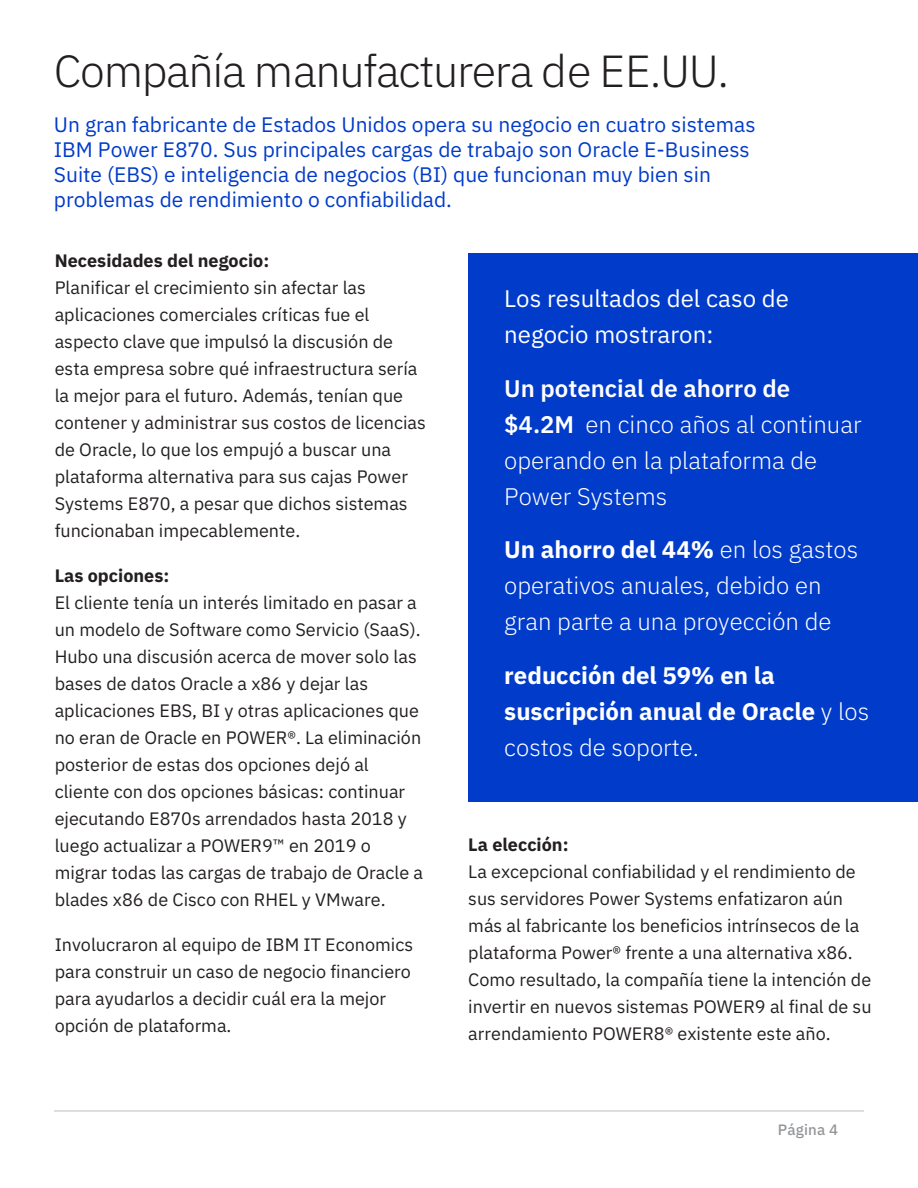
<style>
.page{position:relative;width:918px;height:1188px;background:#fff}
.page>*{position:absolute;margin:0;border:0;box-sizing:border-box;transform-origin:0 0}
.t1{font:300 45px "IBM Plex Sans";letter-spacing:-.03em;color:#231f20}
.t2{font:300 24px/36px "IBM Plex Sans";color:#fff}
.t3{font:700 24px/35.8px "IBM Plex Sans";color:#fff}
.t4{font:24px/36px "IBM Plex Sans";color:#fff}
.t5{font:21px/25.2px "IBM Plex Sans";color:#003bc9}
.t6{font:18px/27px "IBM Plex Sans";color:#231f20}
.t7{font:700 18px "IBM Plex Sans";color:#231f20}
.t8{font:500 15px "IBM Plex Sans";letter-spacing:.01em;color:#939598}
.s1{font-weight:600}
.s2{font-weight:700}
.s3{font-weight:300}
</style>
<div class="page">
<div style="left:468px;top:254px;width:450px;height:548px;background:#003bc9"></div>
<hr style="left:54px;top:1111px;width:810px;height:1px;background:#bcbdc0">
<h1 class="t1" style="left:54px;top:37px;width:677px">Compañía manufacturera de EE.UU.</h1>
<p class="t5" style="left:54px;top:110px;width:703px">Un gran fabricante de Estados Unidos opera su negocio en cuatro sistemas IBM Power E870. Sus principales cargas de trabajo son Oracle E-Business Suite (EBS) e inteligencia de negocios (BI) que funcionan muy bien sin problemas de rendimiento o confiabilidad.</p>
<p class="t7" style="left:55px;top:246px;width:216px">Necesidades del negocio:</p>
<p class="t6" style="left:55px;top:273px;width:373px">Planificar el crecimiento sin afectar las aplicaciones comerciales críticas fue el aspecto clave que impulsó la discusión de esta empresa sobre qué infraestructura sería la mejor para el futuro. Además, tenían que contener y administrar sus costos de licencias de Oracle, lo que los empujó a buscar una plataforma alternativa para sus cajas Power Systems E870, a pesar que dichos sistemas funcionaban impecablemente.</p>
<p class="t7" style="left:55px;top:561px;width:116px">Las opciones:</p>
<p class="t6" style="left:55px;top:588px;width:370px">El cliente tenía un interés limitado en pasar a un modelo de Software como Servicio (SaaS).<br>Hubo una discusión acerca de mover solo las bases de datos Oracle a x86 y dejar las aplicaciones EBS, BI y otras aplicaciones que no eran de Oracle en POWER®. La eliminación posterior de estas dos opciones dejó al cliente con dos opciones básicas: continuar ejecutando E870s arrendados hasta 2018 y luego actualizar a POWER9™ en 2019 o migrar todas las cargas de trabajo de Oracle a blades x86 de Cisco con RHEL y VMware.</p>
<p class="t6" style="left:55px;top:929px;width:360px">Involucraron al equipo de IBM IT Economics para construir un caso de negocio financiero para ayudarlos a decidir cuál era la mejor opción de plataforma.</p>
<h2 class="t4" style="left:504px;top:278px;width:286px">Los resultados del caso de negocio mostraron:</h2>
<h2 class="t2" style="left:504px;top:368px;width:359px"><span class="s1">Un potencial de ahorro de $4.2M</span> en cinco años al continuar operando en la plataforma de<br>Power Systems</h2>
<h2 class="t2" style="left:504px;top:530px;width:355px"><span class="s2">Un ahorro del 44%</span> en los gastos operativos anuales, debido en gran parte a una proyección de</h2>
<h2 class="t3" style="left:504px;top:656px;width:366px">reducción del 59% en la suscripción anual de Oracle <span class="s3">y los costos de soporte.</span></h2>
<p class="t7" style="left:468px;top:830px;width:102px">La elección:</p>
<p class="t6" style="left:468px;top:857px;width:405px">La excepcional confiabilidad y el rendimiento de sus servidores Power Systems enfatizaron aún más al fabricante los beneficios intrínsecos de la plataforma Power® frente a una alternativa x86.<br>Como resultado, la compañía tiene la intención de invertir en nuevos sistemas POWER9 al final de su arrendamiento POWER8® existente este año.</p>
<p class="t8" style="left:778px;top:1118px;width:62px">Página 4</p>
</div>
